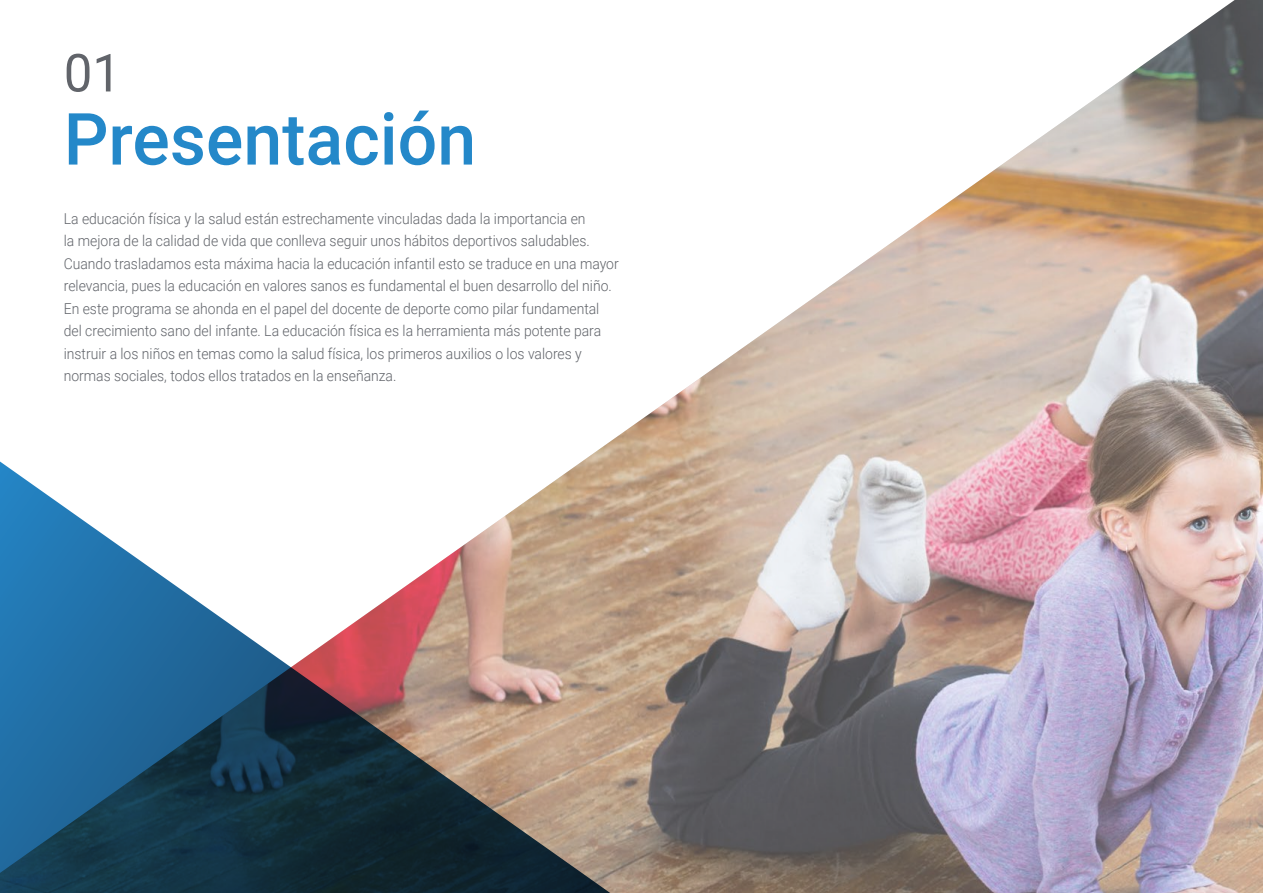
<style>
.page{position:relative;width:1263px;height:893px;background:#fff}
.page>*{position:absolute;margin:0;border:0;box-sizing:border-box;transform-origin:0 0}
.t1{font:500 72px "Roboto";color:#2488c9}
.t2{font:52.5px "Roboto";color:#61646a}
.t3{font:300 15px/22.5px "Roboto";color:#61646a;scale:.93 1}
</style>
<div class="page">
<img style="left:604px;top:0;width:659px;height:893px">
<svg style="left:0;top:446px;width:640px;height:447px"></svg>
<h2 class="t2" style="left:64px;top:36px;width:59px">01</h2>
<h1 class="t1" style="left:64px;top:89px;width:414px">Presentación</h1>
<p class="t3" style="left:64px;top:207px;width:598px">La educación física y la salud están estrechamente vinculadas dada la importancia en<br>la mejora de la calidad de vida que conlleva seguir unos hábitos deportivos saludables.<br>Cuando trasladamos esta máxima hacia la educación infantil esto se traduce en una mayor relevancia, pues la educación en valores sanos es fundamental el buen desarrollo del niño.<br>En este programa se ahonda en el papel del docente de deporte como pilar fundamental del crecimiento sano del infante. La educación física es la herramienta más potente para instruir a los niños en temas como la salud física, los primeros auxilios o los valores y normas sociales, todos ellos tratados en la enseñanza.</p>
</div>
